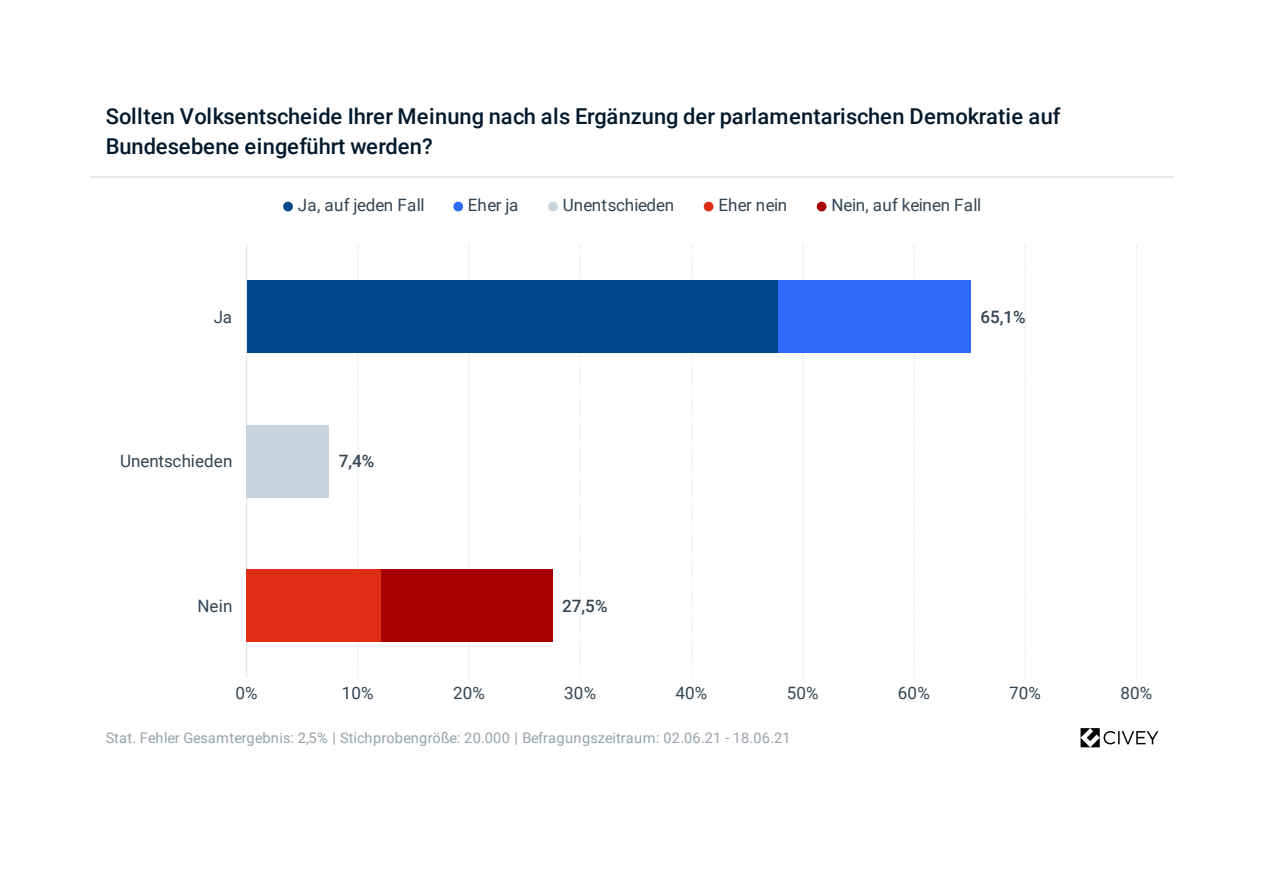
<style>
.page{position:relative;width:1263px;height:893px;background:#fff}
.page>*{position:absolute;margin:0;border:0;box-sizing:border-box;transform-origin:0 0}
.t1{font:500 21.9px/30.5px "Roboto";color:#02182b}
.t2{font:16.95px "Roboto";letter-spacing:.005em;color:#334453}
.t3{font:500 16.95px "Roboto";color:#334453}
.t4{font:16.95px "Roboto";letter-spacing:-.015em;color:#334453}
.t5{font:14.55px "Roboto";letter-spacing:.01em;color:#99a1a9}
</style>
<div class="page">
<hr style="left:91px;top:176px;width:1082px;height:1px;background:#e5e7e9">
<svg style="left:283px;top:202px;width:10px;height:9px"></svg>
<svg style="left:453px;top:202px;width:10px;height:9px"></svg>
<svg style="left:548px;top:202px;width:10px;height:9px"></svg>
<svg style="left:704px;top:202px;width:9px;height:9px"></svg>
<svg style="left:817px;top:202px;width:9px;height:9px"></svg>
<hr style="left:246px;top:244px;width:1px;height:434px;background:#e5e7e9">
<svg style="left:357px;top:244px;width:1px;height:434px"></svg>
<svg style="left:468px;top:244px;width:2px;height:434px"></svg>
<svg style="left:580px;top:244px;width:1px;height:434px"></svg>
<svg style="left:691px;top:244px;width:1px;height:434px"></svg>
<svg style="left:802px;top:244px;width:1px;height:434px"></svg>
<svg style="left:913px;top:244px;width:2px;height:434px"></svg>
<svg style="left:1025px;top:244px;width:1px;height:434px"></svg>
<svg style="left:1136px;top:244px;width:1px;height:434px"></svg>
<div style="left:247px;top:280px;width:531px;height:73px;background:#00488e"></div>
<div style="left:778px;top:280px;width:193px;height:73px;background:#316bf9"></div>
<div style="left:247px;top:425px;width:82px;height:72px;background:#c7d3dd"></div>
<div style="left:247px;top:570px;width:134px;height:72px;background:#df2d14"></div>
<div style="left:381px;top:570px;width:171px;height:72px;background:#a60000"></div>
<svg style="left:1080px;top:728px;width:78px;height:19px"></svg>
<p class="t1" style="left:106px;top:100px;width:956px">Sollten Volksentscheide Ihrer Meinung nach als Ergänzung der parlamentarischen Demokratie auf<br>Bundesebene eingeführt werden?</p>
<p class="t2" style="left:298px;top:194px;width:128px">Ja, auf jeden Fall</p>
<p class="t2" style="left:468px;top:194px;width:52px">Eher ja</p>
<p class="t2" style="left:563px;top:194px;width:113px">Unentschieden</p>
<p class="t4" style="left:718px;top:194px;width:70px">Eher nein</p>
<p class="t2" style="left:831px;top:194px;width:151px">Nein, auf keinen Fall</p>
<p class="t2" style="left:214px;top:305px;width:20px">Ja</p>
<p class="t3" style="left:980px;top:305px;width:47px">65,1%</p>
<p class="t2" style="left:120px;top:449px;width:114px">Unentschieden</p>
<p class="t3" style="left:339px;top:449px;width:37px">7,4%</p>
<p class="t2" style="left:197px;top:594px;width:36px">Nein</p>
<p class="t3" style="left:562px;top:594px;width:47px">27,5%</p>
<p class="t2" style="left:235px;top:681px;width:24px">0%</p>
<p class="t2" style="left:342px;top:681px;width:33px">10%</p>
<p class="t2" style="left:453px;top:681px;width:33px">20%</p>
<p class="t2" style="left:564px;top:681px;width:33px">30%</p>
<p class="t2" style="left:675px;top:681px;width:33px">40%</p>
<p class="t2" style="left:787px;top:681px;width:33px">50%</p>
<p class="t2" style="left:898px;top:681px;width:33px">60%</p>
<p class="t2" style="left:1009px;top:681px;width:33px">70%</p>
<p class="t2" style="left:1120px;top:681px;width:33px">80%</p>
<p class="t5" style="left:106px;top:727px;width:686px">Stat. Fehler Gesamtergebnis: 2,5% | Stichprobengröße: 20.000 | Befragungszeitraum: 02.06.21 - 18.06.21</p>
</div>
